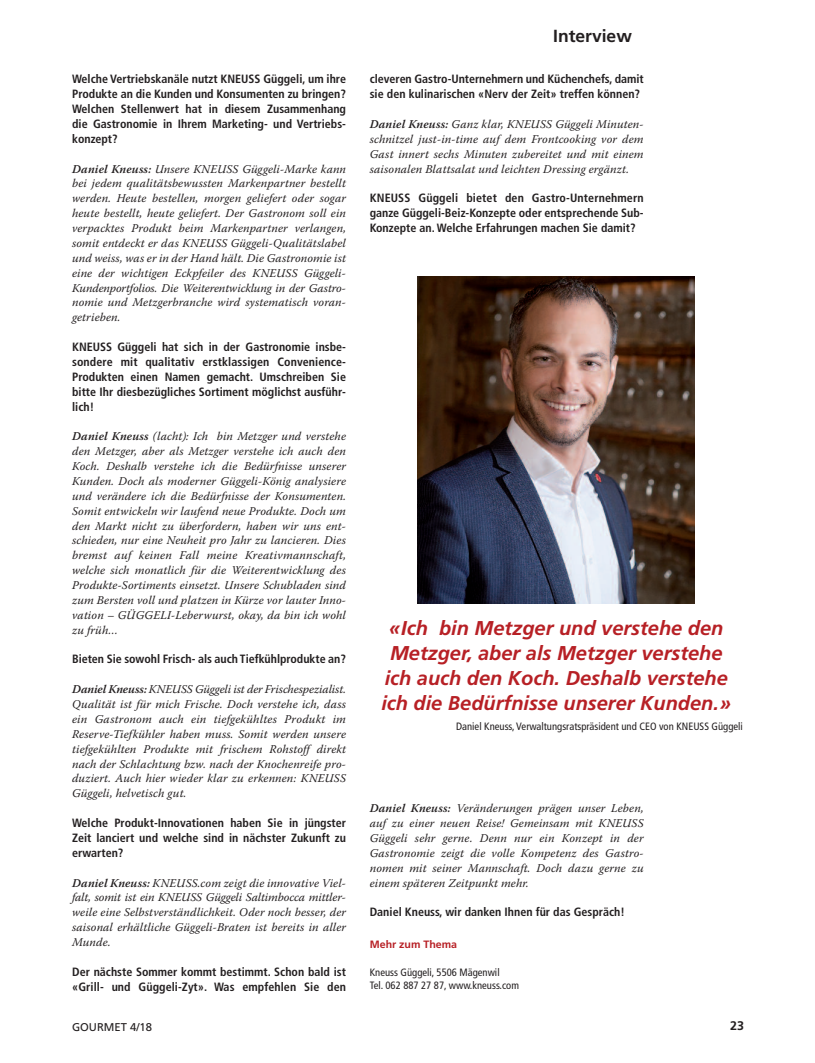
<style>
.page{position:relative;width:815px;height:1063px;background:#fff}
.page>*{position:absolute;margin:0;border:0;box-sizing:border-box;transform-origin:0 0}
.t1{font:italic 700 20px/25px "Frutiger";color:#b72025;text-align:center}
.t2{font:700 17.5px "Frutiger";color:#231f20}
.t3{font:700 12.5px "Frutiger";color:#231f20}
.t4{font:700 condensed 12px/14.9px "Frutiger";color:#231f20;text-align:justify}
.t5{font:italic 11.88px/14.9px "Warnock Pro";letter-spacing:.01em;color:#231f20;text-align:justify}
.t6{font:11.25px "Frutiger";color:#231f20}
.t7{font:condensed 10.62px/13.8px "Frutiger";color:#231f20}
.t8{font:700 10.62px "Frutiger";color:#b72025}
.s1{font-weight:600}
</style>
<div class="page">
<img style="left:418px;top:276px;width:276px;height:327px">
<p class="t4" style="left:72px;top:73px;width:275px">Welche Vertriebskanäle nutzt KNEUSS Güggeli, um ihre Produkte an die Kunden und Konsumenten zu bringen?<br>Welchen Stellenwert hat in diesem Zusammenhang die Gastronomie in Ihrem Marketing- und Vertriebs&shy;konzept?</p>
<p class="t5" style="left:72px;top:162px;width:275px"><span class="s1">Daniel Kneuss:</span> Unsere KNEUSS Güggeli-Marke kann bei jedem qualitätsbewussten Markenpartner bestellt werden. Heute bestellen, morgen geliefert oder sogar heute bestellt, heute geliefert. Der Gastronom soll ein verpacktes Produkt beim Markenpartner verlangen, somit entdeckt er das KNEUSS Güggeli-Qualitätslabel und weiss, was er in der Hand hält. Die Gastronomie ist eine der wichtigen Eckpfeiler des KNEUSS Güggeli-Kundenportfolios. Die Weiterentwicklung in der Gastro&shy;nomie und Metzgerbranche wird systematisch voran&shy;getrieben.</p>
<p class="t4" style="left:72px;top:340px;width:275px">KNEUSS Güggeli hat sich in der Gastronomie insbe&shy;sondere mit qualitativ erstklassigen Convenience-Produkten einen Namen gemacht. Umschreiben Sie bitte Ihr diesbezügliches Sortiment möglichst ausführ&shy;lich!</p>
<p class="t5" style="left:72px;top:430px;width:275px"><span class="s1">Daniel Kneuss</span> (lacht): Ich bin Metzger und verstehe den Metzger, aber als Metzger verstehe ich auch den Koch. Deshalb verstehe ich die Bedürfnisse unserer Kunden. Doch als moderner Güggeli-König analysiere und verändere ich die Bedürfnisse der Konsumenten.<br>Somit entwickeln wir laufend neue Produkte. Doch um den Markt nicht zu überfordern, haben wir uns ent&shy;schieden, nur eine Neuheit pro Jahr zu lancieren. Dies bremst auf keinen Fall meine Kreativmannschaft, welche sich monatlich für die Weiterentwicklung des Produkte-Sortiments einsetzt. Unsere Schubladen sind zum Bersten voll und platzen in Kürze vor lauter Inno&shy;vation – GÜGGELI-Leberwurst, okay, da bin ich wohl zu früh…</p>
<p class="t4" style="left:72px;top:653px;width:275px">Bieten Sie sowohl Frisch- als auch Tiefkühlprodukte an?</p>
<p class="t5" style="left:72px;top:683px;width:275px"><span class="s1">Daniel Kneuss:</span> KNEUSS Güggeli ist der Frischespezialist.<br>Qualität ist für mich Frische. Doch verstehe ich, dass ein Gastronom auch ein tiefgekühltes Produkt im Reserve-Tiefkühler haben muss. Somit werden unsere tiefgekühlten Produkte mit frischem Rohstoff direkt nach der Schlachtung bzw. nach der Knochenreife pro&shy;duziert. Auch hier wieder klar zu erkennen: KNEUSS Güggeli, helvetisch gut.</p>
<p class="t4" style="left:72px;top:816px;width:275px">Welche Produkt-Innovationen haben Sie in jüngster Zeit lanciert und welche sind in nächster Zukunft zu erwarten?</p>
<p class="t5" style="left:72px;top:876px;width:275px"><span class="s1">Daniel Kneuss:</span> KNEUSS.com zeigt die innovative Viel&shy;falt, somit ist ein KNEUSS Güggeli Saltimbocca mittler&shy;weile eine Selbstverständlichkeit. Oder noch besser, der saisonal erhältliche Güggeli-Braten ist bereits in aller Munde.</p>
<p class="t4" style="left:72px;top:965px;width:275px">Der nächste Sommer kommt bestimmt. Schon bald ist «Grill- und Güggeli-Zyt». Was empfehlen Sie den</p>
<p class="t6" style="left:72px;top:1022px;width:82px">GOURMET 4/18</p>
<h2 class="t2" style="left:553px;top:28px;width:80px">Interview</h2>
<p class="t4" style="left:370px;top:73px;width:275px">cleveren Gastro-Unternehmern und Küchenchefs, damit sie den kulinarischen «Nerv der Zeit» treffen können?</p>
<p class="t5" style="left:370px;top:118px;width:275px"><span class="s1">Daniel Kneuss:</span> Ganz klar, KNEUSS Güggeli Minuten&shy;schnitzel just-in-time auf dem Frontcooking vor dem Gast innert sechs Minuten zubereitet und mit einem saisonalen Blattsalat und leichten Dressing ergänzt.</p>
<p class="t4" style="left:370px;top:192px;width:275px">KNEUSS Güggeli bietet den Gastro-Unternehmern ganze Güggeli-Beiz-Konzepte oder entsprechende Sub-Konzepte an. Welche Erfahrungen machen Sie damit?</p>
<h1 class="t1" style="left:381px;top:617px;width:351px">«Ich bin Metzger und verstehe den Metzger, aber als Metzger verstehe ich auch den Koch. Deshalb verstehe ich die Bedürfnisse unserer Kunden.»</h1>
<p class="t7" style="left:456px;top:720px;width:288px">Daniel Kneuss, Verwaltungsratspräsident und CEO von KNEUSS Güggeli</p>
<p class="t5" style="left:370px;top:802px;width:275px"><span class="s1">Daniel Kneuss:</span> Veränderungen prägen unser Leben, auf zu einer neuen Reise! Gemeinsam mit KNEUSS Güggeli sehr gerne. Denn nur ein Konzept in der Gastronomie zeigt die volle Kompetenz des Gastro&shy;nomen mit seiner Mannschaft. Doch dazu gerne zu einem späteren Zeitpunkt mehr.</p>
<p class="t4" style="left:370px;top:906px;width:257px">Daniel Kneuss, wir danken Ihnen für das Gespräch!</p>
<p class="t8" style="left:370px;top:940px;width:89px">Mehr zum Thema</p>
<p class="t7" style="left:370px;top:966px;width:151px">Kneuss Güggeli, 5506 Mägenwil<br>Tel. 062 887 27 87, www.kneuss.com</p>
<p class="t3" style="left:730px;top:1021px;width:15px">23</p>
</div>
